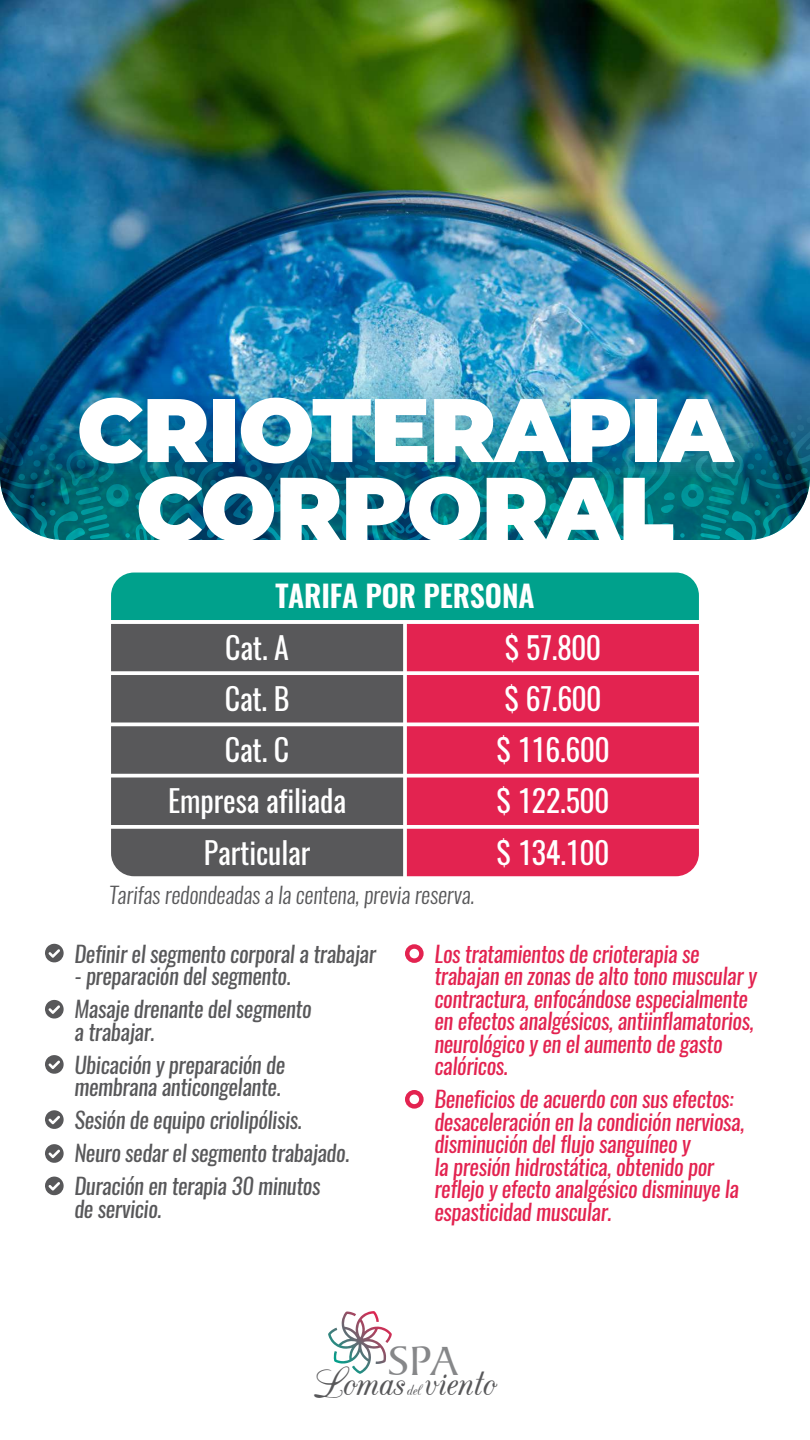
<style>
.page{position:relative;width:810px;height:1440px;background:#fff}
.page>*{position:absolute;margin:0;border:0;box-sizing:border-box;transform-origin:0 0}
.t1{font:900 90px/78.8px "Montserrat";letter-spacing:-.015em;color:#fff;text-align:center}
.t2{font:46.95px "CAC Champagne";color:#58585a}
.t3{font:43.88px "Baker Signet BT";color:#868789}
.t4{font:30px/51.2px "Oswald";letter-spacing:-.005em;color:#fff;text-align:center}
.t5{font:600 30px "Oswald";letter-spacing:-.005em;color:#fff}
.t6{font:italic 22.5px/22.5px "Oswald";letter-spacing:-.015em;color:#e32350}
.t7{font:italic 22.5px/33px "Oswald";letter-spacing:-.015em;color:#58585a}
.t8{font:italic 300 22.5px "Oswald";letter-spacing:-.005em;color:#58585a}
.t9{font:18.23px "CAC Champagne";color:#58585a}
</style>
<div class="page">
<img style="left:164px;top:0;width:646px;height:540px">
<svg style="left:45px;top:944px;width:19px;height:19px"></svg>
<svg style="left:45px;top:1000px;width:19px;height:19px"></svg>
<svg style="left:45px;top:1055px;width:19px;height:19px"></svg>
<svg style="left:45px;top:1110px;width:19px;height:19px"></svg>
<svg style="left:45px;top:1144px;width:19px;height:19px"></svg>
<svg style="left:45px;top:1177px;width:19px;height:19px"></svg>
<svg style="left:405px;top:944px;width:19px;height:19px"></svg>
<svg style="left:405px;top:1090px;width:19px;height:19px"></svg>
<svg style="left:111px;top:626px;width:588px;height:251px;background:#9e3f56"></svg>
<svg style="left:111px;top:825px;width:588px;height:4px"></svg>
<svg style="left:111px;top:774px;width:588px;height:4px"></svg>
<hr style="left:109px;top:723px;width:592px;height:3px;background:#fff">
<svg style="left:111px;top:671px;width:588px;height:4px"></svg>
<svg style="left:403px;top:626px;width:4px;height:251px"></svg>
<svg style="left:111px;top:572px;width:588px;height:54px;background:#1da594"></svg>
<svg style="left:328px;top:1311px;width:58px;height:63px"></svg>
<img style="left:0;top:0;width:164px;height:540px">
<h1 class="t1" style="left:77px;top:385px;width:658px">CRIOTERAPIA<br>CORPORAL</h1>
<h3 class="t5" style="left:275px;top:575px;width:261px">TARIFA POR PERSONA</h3>
<h3 class="t4" style="left:168px;top:622px;width:180px">Cat. A<br>Cat. B<br>Cat. C<br>Empresa afiliada<br>Particular</h3>
<h3 class="t4" style="left:496px;top:622px;width:115px;text-align:left">$ 57.800 $ 67.600 $ 116.600 $ 122.500 $ 134.100</h3>
<p class="t8" style="left:109px;top:880px;width:367px">Tarifas redondeadas a la centena, previa reserva.</p>
<p class="t7" style="left:74px;top:937px;width:303px">Definir el segmento corporal a trabajar</p>
<p class="t7" style="left:74px;top:960px;width:239px">- preparación del segmento.<br>Masaje drenante del segmento</p>
<p class="t7" style="left:74px;top:1015px;width:212px">a trabajar.<br>Ubicación y preparación de</p>
<p class="t7" style="left:74px;top:1071px;width:277px">membrana anticongelante.<br>Sesión de equipo criolipólisis.<br>Neuro sedar el segmento trabajado.<br>Duración en terapia 30 minutos</p>
<p class="t7" style="left:74px;top:1192px;width:89px">de servicio.</p>
<p class="t6" style="left:434px;top:942px;width:324px">Los tratamientos de crioterapia se trabajan en zonas de alto tono muscular y contractura, enfocándose especialmente en efectos analgésicos, antiinflamatorios, neurológico y en el aumento de gasto calóricos.</p>
<p class="t6" style="left:434px;top:1088px;width:312px">Beneficios de acuerdo con sus efectos: desaceleración en la condición nerviosa, disminución del flujo sanguíneo y<br>la presión hidrostática, obtenido por reflejo y efecto analgésico disminuye la espasticidad muscular.</p>
<h3 class="t3" style="left:388px;top:1335px;width:71px">SPA</h3>
<h2 class="t2" style="left:313px;top:1359px;width:185px">Lomas viento</h2>
<p class="t9" style="left:407px;top:1381px;width:16px">del</p>
</div>
